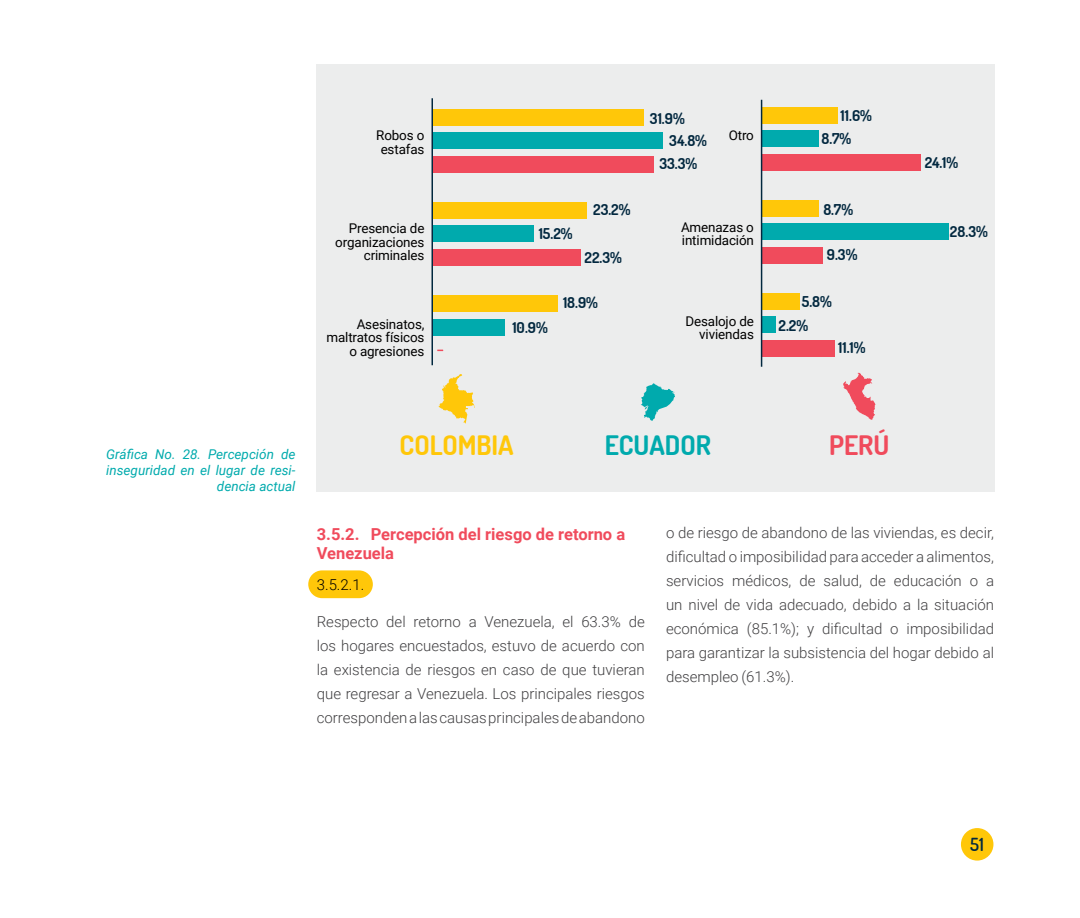
<style>
.page{position:relative;width:1080px;height:918px;background:#fff}
.page>*{position:absolute;margin:0;border:0;box-sizing:border-box;transform-origin:0 0}
.t1{font:700 26.85px "Dosis";color:#ffc709}
.t2{font:700 26.85px "Dosis";color:#00aaad}
.t3{font:700 26.85px "Dosis";color:#f04b5c}
.t4{font:600 18px "Dosis";color:#02283f}
.t5{font:700 16.5px/19.8px "Roboto";color:#f04b5c}
.t6{font:300 15px/24px "Roboto";color:#414042;text-align:justify}
.t7{font:300 15px "Roboto";color:#000}
.t8{font:700 14.85px/23.4px "Dosis";color:#02283f}
.t9{font:italic 13.5px/16.2px "Roboto";color:#00aaad;text-align:right}
.t10{font:13.35px/13.4px "Roboto";letter-spacing:-.01em;color:#000;text-align:right}
</style>
<div class="page">
<div style="left:961px;top:828px;width:32px;height:33px;background:#ffc709;border-radius:50%"></div>
<div style="left:317px;top:64px;width:678px;height:427px;background:#eceded"></div>
<div style="left:433px;top:109px;width:211px;height:17px;background:#ffc709"></div>
<div style="left:433px;top:133px;width:230px;height:16px;background:#00aaad"></div>
<div style="left:433px;top:156px;width:220px;height:17px;background:#f04b5c"></div>
<div style="left:433px;top:202px;width:153px;height:17px;background:#ffc709"></div>
<div style="left:433px;top:226px;width:100px;height:16px;background:#00aaad"></div>
<div style="left:433px;top:249px;width:147px;height:17px;background:#f04b5c"></div>
<div style="left:433px;top:295px;width:125px;height:17px;background:#ffc709"></div>
<div style="left:433px;top:319px;width:72px;height:16px;background:#00aaad"></div>
<hr style="left:432px;top:98px;width:1px;height:267px;background:#02283f">
<div style="left:762px;top:107px;width:76px;height:17px;background:#ffc709"></div>
<div style="left:762px;top:130px;width:57px;height:17px;background:#00aaad"></div>
<div style="left:762px;top:154px;width:159px;height:16px;background:#f04b5c"></div>
<div style="left:762px;top:200px;width:57px;height:17px;background:#ffc709"></div>
<div style="left:762px;top:224px;width:187px;height:16px;background:#00aaad"></div>
<div style="left:762px;top:247px;width:61px;height:17px;background:#f04b5c"></div>
<div style="left:762px;top:293px;width:38px;height:17px;background:#ffc709"></div>
<div style="left:762px;top:317px;width:14px;height:16px;background:#00aaad"></div>
<div style="left:762px;top:340px;width:73px;height:17px;background:#f04b5c"></div>
<hr style="left:761px;top:100px;width:1px;height:267px;background:#02283f">
<svg style="left:843px;top:373px;width:32px;height:47px"></svg>
<svg style="left:439px;top:374px;width:36px;height:50px"></svg>
<svg style="left:641px;top:383px;width:34px;height:38px"></svg>
<div style="left:308px;top:570px;width:65px;height:28px;background:#ffc709;border-radius:14px"></div>
<p class="t8" style="left:650px;top:107px;width:36px">31.9%</p>
<p class="t10" style="left:376px;top:128px;width:50px;text-align:center">Robos o estafas</p>
<p class="t10" style="left:729px;top:128px;width:27px">Otro</p>
<p class="t8" style="left:669px;top:129px;width:39px">34.8%</p>
<p class="t10" style="left:335px;top:221px;width:91px">Presencia de organizaciones criminales</p>
<p class="t10" style="left:326px;top:317px;width:100px">Asesinatos, maltratos físicos o agresiones</p>
<p class="t8" style="left:539px;top:221px;width:36px">15.2%</p>
<p class="t8" style="left:593px;top:197px;width:39px">23.2%</p>
<p class="t8" style="left:585px;top:246px;width:39px">22.3%</p>
<p class="t8" style="left:512px;top:315px;width:37px">10.9%</p>
<p class="t8" style="left:563px;top:291px;width:37px">18.9%</p>
<p class="t8" style="left:659px;top:151px;width:39px">33.3%</p>
<p class="t10" style="left:681px;top:220px;width:74px;text-align:left">Amenazas o intimidación</p>
<p class="t10" style="left:685px;top:314px;width:70px">Desalojo de viviendas</p>
<p class="t8" style="left:822px;top:103px;width:52px;text-indent:19px">11.6%<br>8.7%</p>
<p class="t8" style="left:823px;top:197px;width:31px">8.7%</p>
<p class="t8" style="left:827px;top:243px;width:32px">9.3%</p>
<p class="t8" style="left:779px;top:289px;width:55px;line-height:24.5px;text-indent:23px">5.8%<br>2.2%</p>
<p class="t8" style="left:838px;top:336px;width:29px">11.1%</p>
<p class="t8" style="left:925px;top:150px;width:35px">24.1%</p>
<p class="t8" style="left:950px;top:220px;width:39px">28.3%</p>
<p class="t9" style="left:106px;top:446px;width:191px">Gráfica No. 28. Percepción de inseguridad en el lugar de resi&shy;dencia actual</p>
<h1 class="t1" style="left:400px;top:428px;width:116px">COLOMBIA</h1>
<h1 class="t2" style="left:605px;top:428px;width:108px">ECUADOR</h1>
<h1 class="t3" style="left:829px;top:428px;width:62px">PERÚ</h1>
<p class="t5" style="left:317px;top:523px;width:310px">3.5.2. Percepción del riesgo de retorno a<br>Venezuela</p>
<p class="t7" style="left:317px;top:574px;width:49px">3.5.2.1.</p>
<p class="t6" style="left:317px;top:609px;width:330px">Respecto del retorno a Venezuela, el 63.3% de los hogares encuestados, estuvo de acuerdo con la existencia de riesgos en caso de que tuvieran que regresar a Venezuela. Los principales riesgos corresponden a las causas principales de abandono</p>
<p class="t6" style="left:666px;top:521px;width:330px">o de riesgo de abandono de las viviendas, es decir, dificultad o imposibilidad para acceder a alimentos, servicios médicos, de salud, de educación o a un nivel de vida adecuado, debido a la situación económica (85.1%); y dificultad o imposibilidad para garantizar la subsistencia del hogar debido al desempleo (61.3%).</p>
<p class="t4" style="left:970px;top:833px;width:15px">51</p>
</div>
